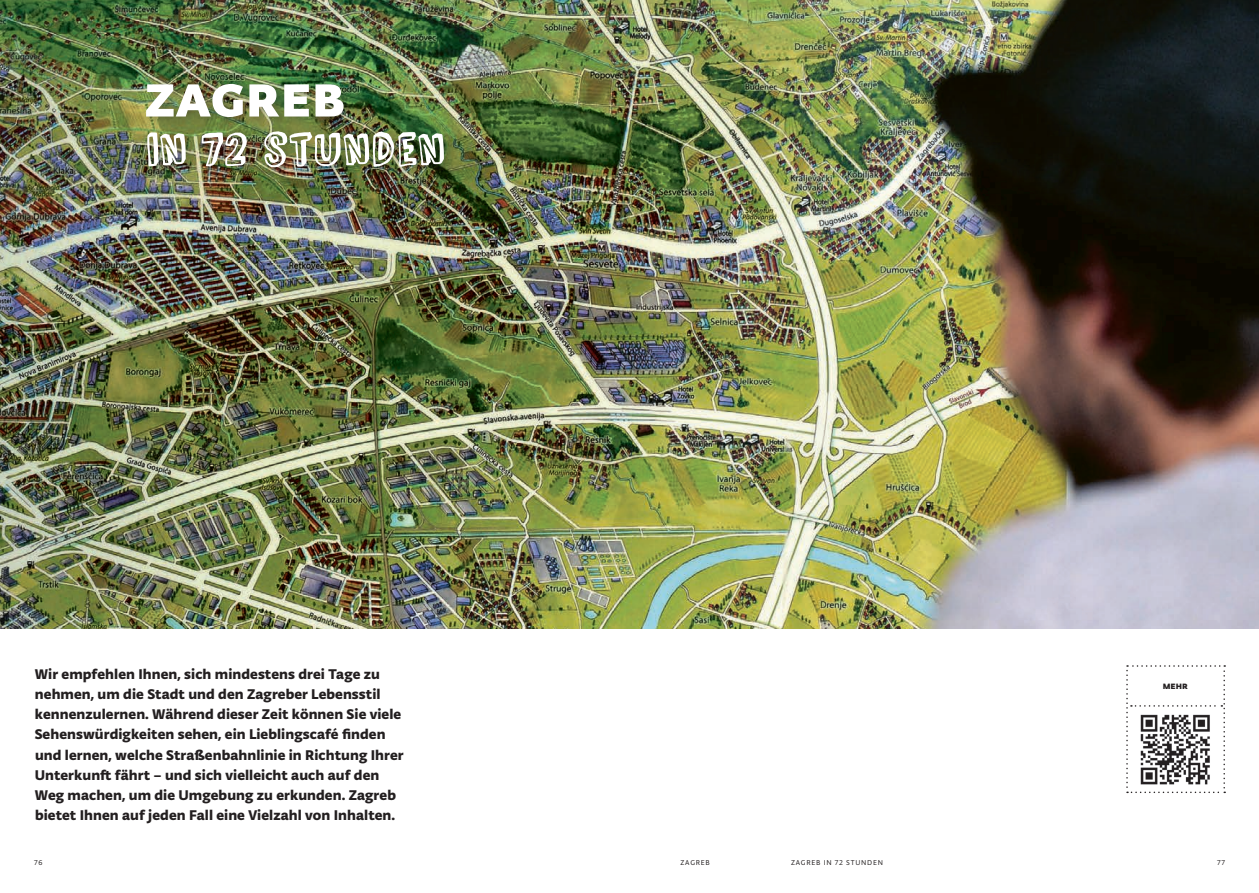
<style>
.page{position:relative;width:1259px;height:893px;background:#fff}
.page>*{position:absolute;margin:0;border:0;box-sizing:border-box;transform-origin:0 0}
.t1{font:700 63px "Typonine Sans Pro";letter-spacing:.01em;color:#fff}
.t2{font:55.5px "Comic Zine OT";color:#fff}
.INTRO{font:700 15px/20.2px "Typonine Sans Pro";letter-spacing:.005em;color:#231f20}
.t3{font:700 10.5px "Typonine Sans Pro";color:#231f20}
.t4{font:7.5px "Typonine Sans Pro";letter-spacing:.1em;color:#231f20}
</style>
<div class="page">
<img style="left:0;top:0;width:1259px;height:628px">
<div style="left:141px;top:79px;width:214px;height:49px;background:#231f20;opacity:.3"></div>
<div style="left:142px;top:127px;width:313px;height:51px;background:#231f20;opacity:.3"></div>
<svg style="left:1126px;top:665px;width:99px;height:128px"></svg>
<img style="left:1136px;top:710px;width:76px;height:77px">
<p class="t1" style="left:144px;top:58px;width:202px">zagreb</p>
<p class="t2" style="left:145px;top:122px;width:301px">IN 72 STUNDEN</p>
<p class="INTRO" style="left:35px;top:663px;width:370px">Wir empfehlen Ihnen, sich mindestens drei Tage zu nehmen, um die Stadt und den Zagreber Lebensstil kennenzulernen. Während dieser Zeit können Sie viele Sehenswürdigkeiten sehen, ein Lieblingscafé finden und lernen, welche Straßenbahnlinie in Richtung Ihrer Unterkunft fährt – und sich vielleicht auch auf den Weg machen, um die Umgebung zu erkunden. Zagreb bietet Ihnen auf jeden Fall eine Vielzahl von Inhalten.</p>
<p class="t3" style="left:1162px;top:679px;width:27px">mehr</p>
<p class="t4" style="left:34px;top:858px;width:10px">76</p>
<p class="t4" style="left:680px;top:858px;width:31px">ZAGREB</p>
<p class="t4" style="left:1217px;top:858px;width:9px">77</p>
<p class="t4" style="left:791px;top:858px;width:93px">ZAGREB IN 72 STUNDEN</p>
</div>
